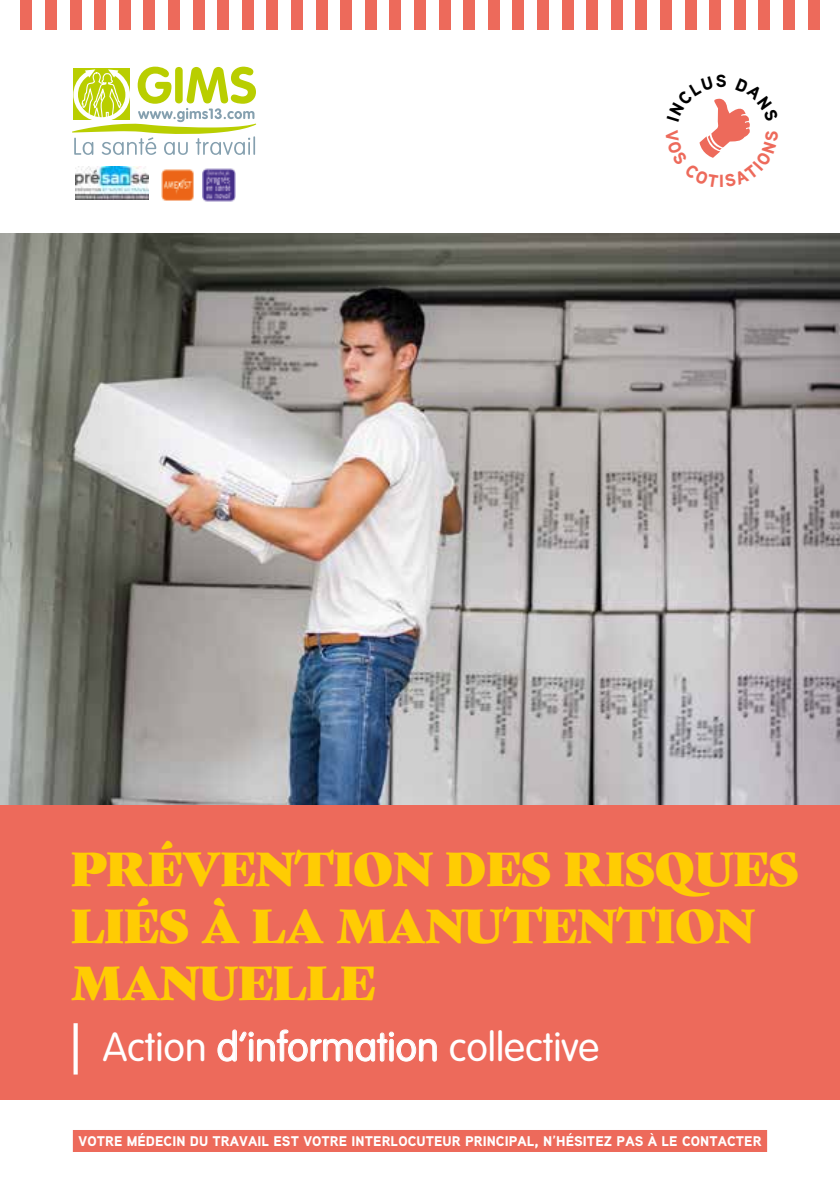
<style>
.page{position:relative;width:840px;height:1191px;background:#fff}
.page>*{position:absolute;margin:0;border:0;box-sizing:border-box;transform-origin:0 0}
.t1{font:46.2px/57.4px "Gastromond";color:#ffcc03}
.t2{font:300 40px "VAG Rounded";color:#fff}
.t3{font:900 17.6px "Aaux Pro";color:#000}
.t4{font:900 14px "Aaux Pro";letter-spacing:.005em;color:#fff}
</style>
<div class="page">
<img style="left:0;top:233px;width:839px;height:572px">
<div style="left:0;top:805px;width:839px;height:295px;background:#ed6a5b"></div>
<div style="left:21px;top:0;width:11px;height:29px;background:#ed6a5b"></div>
<div style="left:45px;top:0;width:12px;height:29px;background:#ed6a5b"></div>
<div style="left:70px;top:0;width:11px;height:29px;background:#ed6a5b"></div>
<div style="left:94px;top:0;width:12px;height:29px;background:#ed6a5b"></div>
<div style="left:119px;top:0;width:11px;height:29px;background:#ed6a5b"></div>
<div style="left:144px;top:0;width:11px;height:29px;background:#ed6a5b"></div>
<div style="left:168px;top:0;width:12px;height:29px;background:#ed6a5b"></div>
<div style="left:193px;top:0;width:11px;height:29px;background:#ed6a5b"></div>
<div style="left:217px;top:0;width:12px;height:29px;background:#ed6a5b"></div>
<div style="left:242px;top:0;width:11px;height:29px;background:#ed6a5b"></div>
<div style="left:266px;top:0;width:12px;height:29px;background:#ed6a5b"></div>
<div style="left:291px;top:0;width:11px;height:29px;background:#ed6a5b"></div>
<div style="left:316px;top:0;width:11px;height:29px;background:#ed6a5b"></div>
<div style="left:340px;top:0;width:11px;height:29px;background:#ed6a5b"></div>
<div style="left:365px;top:0;width:11px;height:29px;background:#ed6a5b"></div>
<div style="left:389px;top:0;width:12px;height:29px;background:#ed6a5b"></div>
<div style="left:414px;top:0;width:11px;height:29px;background:#ed6a5b"></div>
<div style="left:438px;top:0;width:12px;height:29px;background:#ed6a5b"></div>
<div style="left:463px;top:0;width:11px;height:29px;background:#ed6a5b"></div>
<div style="left:488px;top:0;width:11px;height:29px;background:#ed6a5b"></div>
<div style="left:512px;top:0;width:11px;height:29px;background:#ed6a5b"></div>
<div style="left:537px;top:0;width:11px;height:29px;background:#ed6a5b"></div>
<div style="left:561px;top:0;width:12px;height:29px;background:#ed6a5b"></div>
<div style="left:586px;top:0;width:11px;height:29px;background:#ed6a5b"></div>
<div style="left:610px;top:0;width:12px;height:29px;background:#ed6a5b"></div>
<div style="left:635px;top:0;width:11px;height:29px;background:#ed6a5b"></div>
<div style="left:660px;top:0;width:11px;height:29px;background:#ed6a5b"></div>
<div style="left:684px;top:0;width:11px;height:29px;background:#ed6a5b"></div>
<div style="left:709px;top:0;width:11px;height:29px;background:#ed6a5b"></div>
<div style="left:733px;top:0;width:12px;height:29px;background:#ed6a5b"></div>
<div style="left:758px;top:0;width:11px;height:29px;background:#ed6a5b"></div>
<div style="left:782px;top:0;width:12px;height:29px;background:#ed6a5b"></div>
<div style="left:807px;top:0;width:11px;height:29px;background:#ed6a5b"></div>
<div style="left:73px;top:1023px;width:5px;height:51px;background:#fff"></div>
<svg style="left:217px;top:1029px;width:220px;height:33px"></svg>
<div style="left:73px;top:1130px;width:693px;height:22px;background:#ed6a5b"></div>
<img style="left:161px;top:169px;width:33px;height:32px">
<img style="left:202px;top:168px;width:33px;height:34px">
<img style="left:75px;top:166px;width:73px;height:33px">
<svg style="left:72px;top:67px;width:184px;height:88px"></svg>
<svg style="left:699px;top:98px;width:51px;height:60px"></svg>
<p class="t3" style="left:715px;top:70px;width:12px">S</p>
<h1 class="t1" style="left:71px;top:836px;width:728px">PRÉVENTION DES RISQUES<br>LIÉS À LA MANUTENTION<br>MANUELLE</h1>
<h2 class="t2" style="left:103px;top:1024px;width:498px">Action d’information collective</h2>
<p class="t4" style="left:78px;top:1132px;width:684px">VOTRE MÉDECIN DU TRAVAIL EST VOTRE INTERLOCUTEUR PRINCIPAL, N’HÉSITEZ PAS À LE CONTACTER</p>
</div>
